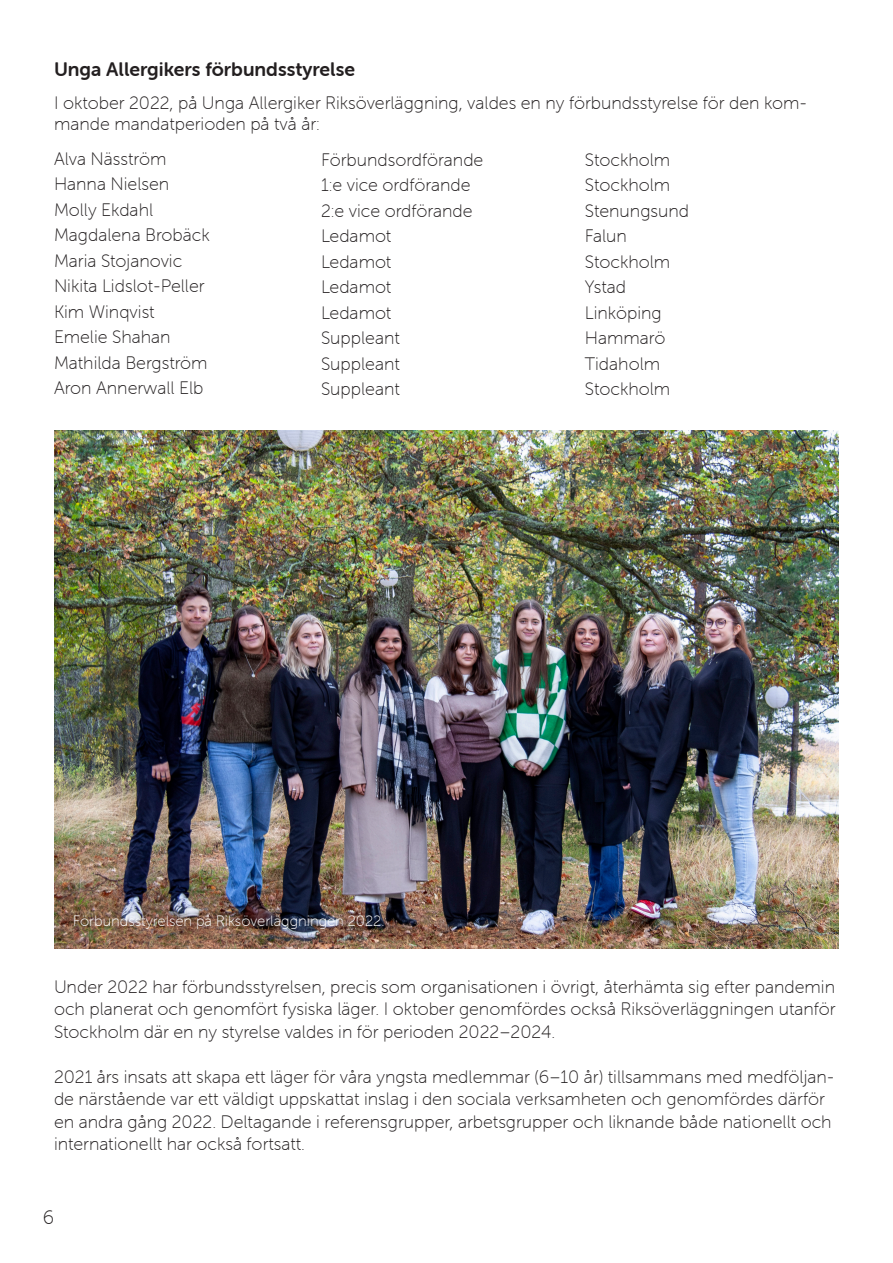
<style>
.page{position:relative;width:893px;height:1263px;background:#fff}
.page>*{position:absolute;margin:0;border:0;box-sizing:border-box;transform-origin:0 0}
.t1{font:19.5px "Museo Sans Rounded 700";color:#231f20}
.t2{font:19.5px "Museo Sans Rounded 100";color:#231f20}
.t3{font:18px/25.5px "Museo Sans Rounded 100";color:#231f20}
.t4{font:15px "Museo Sans Rounded 100";color:#fff}
</style>
<div class="page">
<img style="left:54px;top:430px;width:785px;height:518px">
<p class="t1" style="left:54px;top:58px;width:303px">Unga Allergikers förbundsstyrelse</p>
<p class="t3" style="left:54px;top:92px;width:755px;line-height:21.6px">I oktober 2022, på Unga Allergiker Riksöverläggning, valdes en ny förbundsstyrelse för den kom&shy;mande mandatperioden på två år:</p>
<p class="t3" style="left:54px;top:146px;width:157px">Alva Näsström<br>Hanna Nielsen<br>Molly Ekdahl<br>Magdalena Brobäck<br>Maria Stojanovic<br>Nikita Lidslot-Peller<br>Kim Winqvist<br>Emelie Shahan<br>Mathilda Bergström<br>Aron Annerwall Elb</p>
<p class="t3" style="left:321px;top:147px;width:164px">Förbundsordförande<br>1:e vice ordförande<br>2:e vice ordförande<br>Ledamot<br>Ledamot<br>Ledamot<br>Ledamot<br>Suppleant<br>Suppleant<br>Suppleant</p>
<p class="t3" style="left:585px;top:147px;width:106px">Stockholm<br>Stockholm<br>Stenungsund<br>Falun<br>Stockholm<br>Ystad<br>Linköping<br>Hammarö<br>Tidaholm<br>Stockholm</p>
<p class="t4" style="left:73px;top:913px;width:313px">Förbundsstyrelsen på Riksöverläggningen 2022.</p>
<p class="t3" style="left:54px;top:975px;width:783px;line-height:22.5px;text-align:justify">Under 2022 har förbundsstyrelsen, precis som organisationen i övrigt, återhämta sig efter pandemin och planerat och genomfört fysiska läger. I oktober genomfördes också Riksöverläggningen utanför Stockholm där en ny styrelse valdes in för perioden 2022–2024.</p>
<p class="t3" style="left:54px;top:1065px;width:782px;line-height:22.5px">2021 års insats att skapa ett läger för våra yngsta medlemmar (6–10 år) tillsammans med medföljan&shy;de närstående var ett väldigt uppskattat inslag i den sociala verksamheten och genomfördes därför en andra gång 2022. Deltagande i referensgrupper, arbetsgrupper och liknande både nationellt och internationellt har också fortsatt.</p>
<p class="t2" style="left:43px;top:1206px;width:13px">6</p>
</div>
